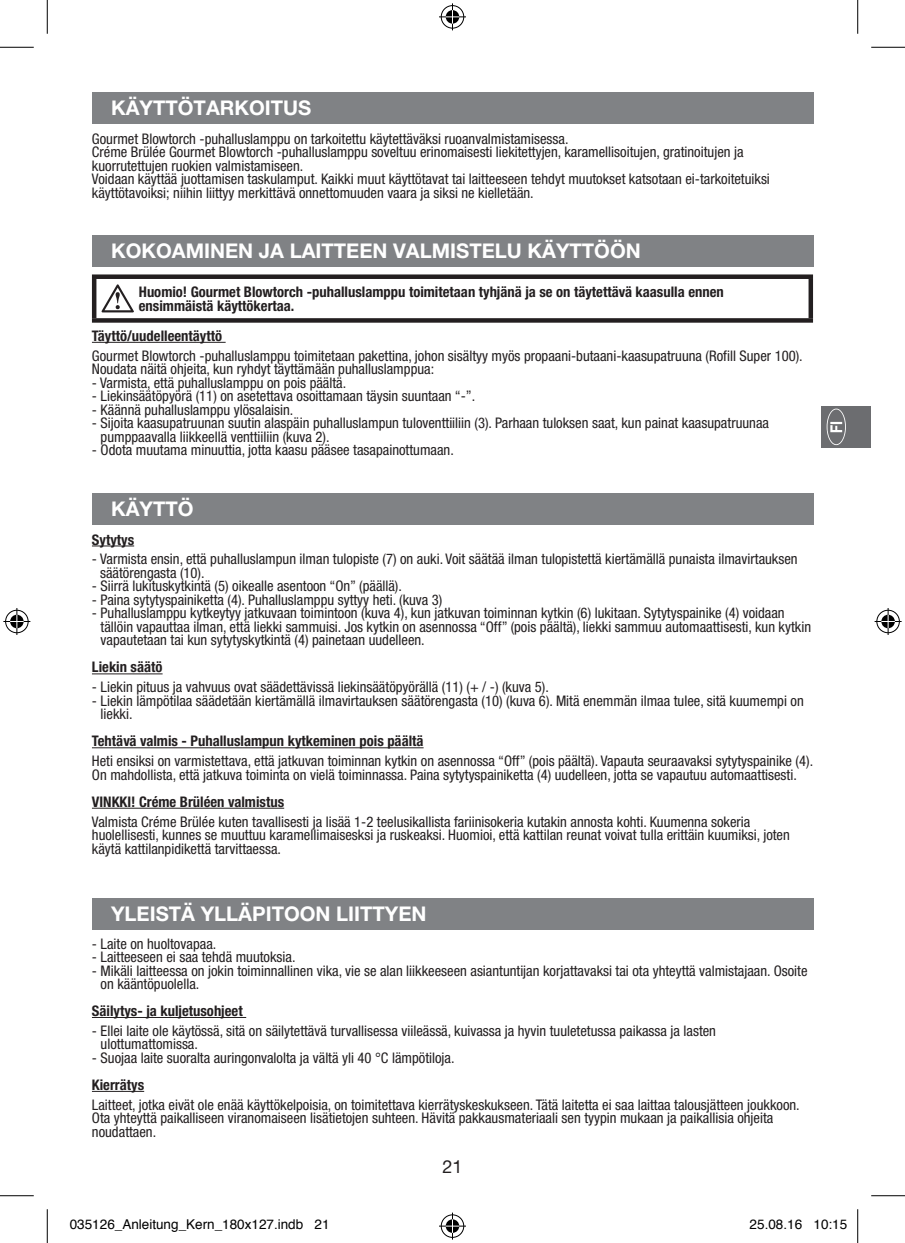
<style>
.page{position:relative;width:905px;height:1243px;background:#fff}
.page>*{position:absolute;margin:0;border:0;box-sizing:border-box;transform-origin:0 0}
.t1{font:700 20.25px "Helvetica Neue LT Pro";color:#fff}
.t2{font:18px "Helvetica Neue";color:#231f20}
.t3{font:condensed 14.62px/13.5px "Helvetica Neue LT Pro";color:#231f20}
.t4{font:700 condensed 14.62px/14px "Helvetica Neue LT Pro";color:#231f20}
.t5{font:13.5px "Helvetica";color:#000}
</style>
<div class="page">
<div style="left:820px;top:406px;width:50px;height:41px;background:#6c6d70"></div>
<svg style="left:826px;top:408px;width:19px;height:37px"></svg>
<div style="left:92px;top:92px;width:721px;height:32px;background:#808285"></div>
<div style="left:92px;top:235px;width:721px;height:32px;background:#808285"></div>
<div style="left:92px;top:493px;width:721px;height:32px;background:#808285"></div>
<div style="left:92px;top:898px;width:721px;height:32px;background:#808285"></div>
<hr style="left:92px;top:342px;width:134px;height:1px;background:#231f20">
<hr style="left:92px;top:545px;width:42px;height:1px;background:#231f20">
<hr style="left:92px;top:673px;width:71px;height:1px;background:#231f20">
<hr style="left:92px;top:747px;width:331px;height:1px;background:#231f20">
<hr style="left:92px;top:808px;width:192px;height:1px;background:#231f20">
<div style="left:92px;top:274px;width:721px;height:5px;background:#231f20"></div>
<hr style="left:92px;top:279px;width:4px;height:39px;background:#231f20">
<div style="left:808px;top:279px;width:5px;height:39px;background:#231f20"></div>
<div style="left:92px;top:318px;width:721px;height:5px;background:#231f20"></div>
<hr style="left:92px;top:1017px;width:154px;height:1px;background:#231f20">
<hr style="left:92px;top:1091px;width:52px;height:1px;background:#231f20">
<img style="left:101px;top:284px;width:33px;height:28px">
<hr style="left:0;top:47px;width:34px;height:1px;background:#000">
<hr style="left:871px;top:47px;width:33px;height:1px;background:#000">
<hr style="left:0;top:1195px;width:34px;height:1px;background:#000">
<hr style="left:871px;top:1195px;width:33px;height:1px;background:#000">
<hr style="left:47px;top:0;width:1px;height:34px;background:#000">
<hr style="left:47px;top:1209px;width:1px;height:34px;background:#000">
<hr style="left:857px;top:0;width:1px;height:34px;background:#000">
<hr style="left:857px;top:1209px;width:1px;height:34px;background:#000">
<svg style="left:439px;top:3px;width:27px;height:27px"></svg>
<svg style="left:439px;top:1212px;width:27px;height:27px"></svg>
<svg style="left:3px;top:608px;width:27px;height:27px"></svg>
<svg style="left:874px;top:608px;width:27px;height:27px"></svg>
<h1 class="t1" style="left:111px;top:95px;width:15px">KÄYTT</h1>
<h1 class="t1" style="left:178px;top:95px;width:30px">ÖTARKOITUS</h1>
<p class="t3" style="left:92px;top:131px;width:679px">Gourmet Blowtorch -puhalluslamppu on tarkoitettu käytettäväksi ruoanvalmistamisessa.<br>Créme Brülée Gourmet Blowtorch -puhalluslamppu soveltuu erinomaisesti liekitettyjen, karamellisoitujen, gratinoitujen ja kuorrutettujen ruokien valmistamiseen.<br>Voidaan käyttää juottamisen taskulamput. Kaikki muut käyttötavat tai laitteeseen tehdyt muutokset katsotaan ei-tarkoitetuiksi käyttötavoiksi; niihin liittyy merkittävä onnettomuuden vaara ja siksi ne kielletään.</p>
<h1 class="t1" style="left:111px;top:238px;width:15px">KOKOAMINEN</h1>
<h1 class="t1" style="left:259px;top:238px;width:44px">JA LAITTEEN</h1>
<h1 class="t1" style="left:393px;top:238px;width:27px">VALMISTELU</h1>
<h1 class="t1" style="left:527px;top:238px;width:15px">KÄYTT</h1>
<h1 class="t1" style="left:594px;top:238px;width:45px">ÖÖN</h1>
<p class="t4" style="left:139px;top:284px;width:586px">Huomio! Gourmet Blowtorch -puhalluslamppu toimitetaan tyhjänä ja se on täytettävä kaasulla ennen ensimmäistä käyttökertaa.</p>
<p class="t4" style="left:92px;top:328px;width:132px">Täyttö/uudelleentäyttö</p>
<p class="t3" style="left:92px;top:349px;width:712px">Gourmet Blowtorch -puhalluslamppu toimitetaan pakettina, johon sisältyy myös propaani-butaani-kaasupatruuna (Rofill Super 100).<br>Noudata näitä ohjeita, kun ryhdyt täyttämään puhalluslamppua:</p>
<p class="t3" style="left:92px;top:376px;width:256px">- Varmista, että puhalluslamppu on pois päältä.</p>
<p class="t3" style="left:92px;top:389px;width:385px">- Liekinsäätöpyörä (11) on asetettava osoittamaan täysin suuntaan “-”.</p>
<p class="t3" style="left:92px;top:403px;width:203px">- Käännä puhalluslamppu ylösalaisin.</p>
<p class="t3" style="left:101px;top:416px;width:670px;text-indent:-9px">- Sijoita kaasupatruunan suutin alaspäin puhalluslampun tuloventtiiliin (3). Parhaan tuloksen saat, kun painat kaasupatruunaa pumppaavalla liikkeellä venttiiliin (kuva 2).</p>
<p class="t3" style="left:92px;top:443px;width:363px">- Odota muutama minuuttia, jotta kaasu pääsee tasapainottumaan.</p>
<h1 class="t1" style="left:111px;top:496px;width:15px">KÄYTT</h1>
<h1 class="t1" style="left:178px;top:496px;width:17px">Ö</h1>
<p class="t4" style="left:92px;top:532px;width:44px">Sytytys</p>
<p class="t3" style="left:100px;top:552px;width:699px;text-indent:-8px">- Varmista ensin, että puhalluslampun ilman tulopiste (7) on auki. Voit säätää ilman tulopistettä kiertämällä punaista ilmavirtauksen säätörengasta (10).</p>
<p class="t3" style="left:92px;top:579px;width:311px">- Siirrä lukituskytkintä (5) oikealle asentoon “On” (päällä).</p>
<p class="t3" style="left:92px;top:593px;width:352px">- Paina sytytyspainiketta (4). Puhalluslamppu syttyy heti. (kuva 3)</p>
<p class="t3" style="left:101px;top:606px;width:712px;text-indent:-9px">- Puhalluslamppu kytkeytyy jatkuvaan toimintoon (kuva 4), kun jatkuvan toiminnan kytkin (6) lukitaan. Sytytyspainike (4) voidaan tällöin vapauttaa ilman, että liekki sammuisi. Jos kytkin on asennossa “Off” (pois päältä), liekki sammuu automaattisesti, kun kytkin vapautetaan tai kun sytytyskytkintä (4) painetaan uudelleen.</p>
<p class="t4" style="left:92px;top:660px;width:72px">Liekin säätö</p>
<p class="t3" style="left:92px;top:680px;width:458px">- Liekin pituus ja vahvuus ovat säädettävissä liekinsäätöpyörällä (11) (+ / -) (kuva 5).</p>
<p class="t3" style="left:101px;top:694px;width:704px;text-indent:-9px">- Liekin lämpötilaa säädetään kiertämällä ilmavirtauksen säätörengasta (10) (kuva 6). Mitä enemmän ilmaa tulee, sitä kuumempi on liekki.</p>
<p class="t4" style="left:92px;top:734px;width:333px">Tehtävä valmis - Puhalluslampun kytkeminen pois päältä</p>
<p class="t3" style="left:92px;top:754px;width:722px">Heti ensiksi on varmistettava, että jatkuvan toiminnan kytkin on asennossa “Off” (pois päältä). Vapauta seuraavaksi sytytyspainike (4).<br>On mahdollista, että jatkuva toiminta on vielä toiminnassa. Paina sytytyspainiketta (4) uudelleen, jotta se vapautuu automaattisesti.</p>
<p class="t4" style="left:92px;top:794px;width:194px">VINKKI! Créme Brüléen valmistus</p>
<p class="t3" style="left:92px;top:814px;width:699px">Valmista Créme Brülée kuten tavallisesti ja lisää 1-2 teelusikallista fariinisokeria kutakin annosta kohti. Kuumenna sokeria huolellisesti, kunnes se muuttuu karamellimaisesksi ja ruskeaksi. Huomioi, että kattilan reunat voivat tulla erittäin kuumiksi, joten käytä kattilanpidikettä tarvittaessa.</p>
<h1 class="t1" style="left:111px;top:901px;width:14px">YLEISTÄ</h1>
<h1 class="t1" style="left:201px;top:901px;width:14px">YLLÄ</h1>
<h1 class="t1" style="left:252px;top:901px;width:27px">PITOON</h1>
<h1 class="t1" style="left:336px;top:901px;width:12px">LIITTYEN</h1>
<p class="t3" style="left:92px;top:936px;width:126px">- Laite on huoltovapaa.</p>
<p class="t3" style="left:92px;top:950px;width:205px">- Laitteeseen ei saa tehdä muutoksia.</p>
<p class="t3" style="left:101px;top:963px;width:708px;text-indent:-9px">- Mikäli laitteessa on jokin toiminnallinen vika, vie se alan liikkeeseen asiantuntijan korjattavaksi tai ota yhteyttä valmistajaan. Osoite on kääntöpuolella.</p>
<p class="t4" style="left:92px;top:1003px;width:152px">Säilytys- ja kuljetusohjeet</p>
<p class="t3" style="left:101px;top:1023px;width:617px;text-indent:-9px">- Ellei laite ole käytössä, sitä on säilytettävä turvallisessa viileässä, kuivassa ja hyvin tuuletetussa paikassa ja lasten ulottumattomissa.</p>
<p class="t3" style="left:92px;top:1050px;width:364px">- Suojaa laite suoralta auringonvalolta ja vältä yli 40 °C lämpötiloja.</p>
<p class="t4" style="left:92px;top:1077px;width:54px">Kierrätys</p>
<p class="t3" style="left:92px;top:1097px;width:709px">Laitteet, jotka eivät ole enää käyttökelpoisia, on toimitettava kierrätyskeskukseen. Tätä laitetta ei saa laittaa talousjätteen joukkoon.<br>Ota yhteyttä paikalliseen viranomaiseen lisätietojen suhteen. Hävitä pakkausmateriaali sen tyypin mukaan ja paikallisia ohjeita noudattaen.</p>
<p class="t2" style="left:442px;top:1155px;width:22px">21</p>
<p class="t5" style="left:70px;top:1213px;width:261px">035126_Anleitung_Kern_180x127.indb 21</p>
<p class="t5" style="left:749px;top:1213px;width:99px">25.08.16 10:15</p>
</div>
